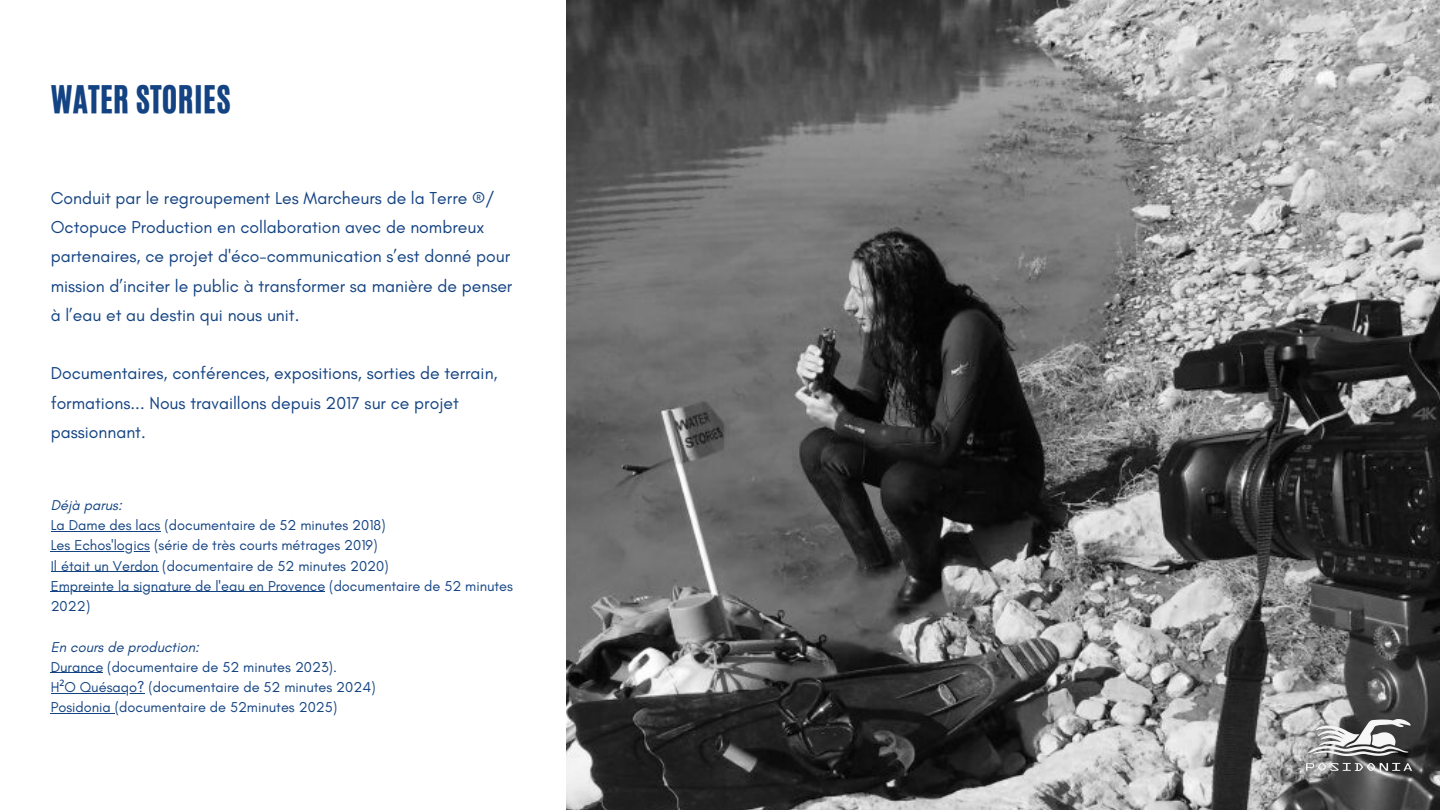
<style>
.page{position:relative;width:1440px;height:810px;background:#fff}
.page>*{position:absolute;margin:0;border:0;box-sizing:border-box;transform-origin:0 0}
.t1{font:32px "CA Generated";letter-spacing:.015em;color:#134382}
.t2{font:17.6px/29.2px "Glacial Indifference";color:#134382}
.t3{font:14.6px/20.2px "Glacial Indifference";color:#134382}
.t4{font:italic 14.6px "Glacial Indifference";color:#134382}
.s1{font-family:"Noto Sans"}
</style>
<div class="page">
<img style="left:566px;top:0;width:874px;height:810px">
<hr style="left:51px;top:531px;width:109px;height:1px;background:#134382">
<hr style="left:51px;top:551px;width:99px;height:1px;background:#134382">
<hr style="left:51px;top:571px;width:107px;height:1px;background:#134382">
<hr style="left:51px;top:592px;width:274px;height:1px;background:#134382">
<hr style="left:51px;top:673px;width:52px;height:1px;background:#134382">
<hr style="left:51px;top:693px;width:94px;height:1px;background:#134382">
<hr style="left:51px;top:713px;width:64px;height:1px;background:#134382">
<img style="left:1306px;top:720px;width:106px;height:51px">
<h1 class="t1" style="left:51px;top:76px;width:181px">WATER STORIES</h1>
<p class="t2" style="left:51px;top:183px;width:463px">Conduit par le regroupement Les Marcheurs de la Terre ®/ Octopuce Production en collaboration avec de nombreux partenaires, ce projet d'éco-communication s’est donné pour mission d’inciter le public à transformer sa manière de penser à l’eau et au destin qui nous unit.</p>
<p class="t2" style="left:51px;top:359px;width:448px">Documentaires, conférences, expositions, sorties de terrain, formations... Nous travaillons depuis 2017 sur ce projet passionnant.</p>
<p class="t4" style="left:51px;top:496px;width:73px">Déjà parus:</p>
<p class="t3" style="left:51px;top:515px;width:464px">La Dame des lacs (documentaire de 52 minutes 2018)<br>Les Echos'logics (série de très courts métrages 2019)<br>Il était un Verdon (documentaire de 52 minutes 2020)<br>Empreinte la signature de l'eau en Provence (documentaire de 52 minutes 2022)</p>
<p class="t4" style="left:51px;top:638px;width:150px">En cours de production:</p>
<p class="t3" style="left:51px;top:657px;width:326px">Durance (documentaire de 52 minutes 2023).<br>H<span class="s1">²</span>O Quésaqo? (documentaire de 52 minutes 2024)<br>Posidonia (documentaire de 52minutes 2025)</p>
</div>
